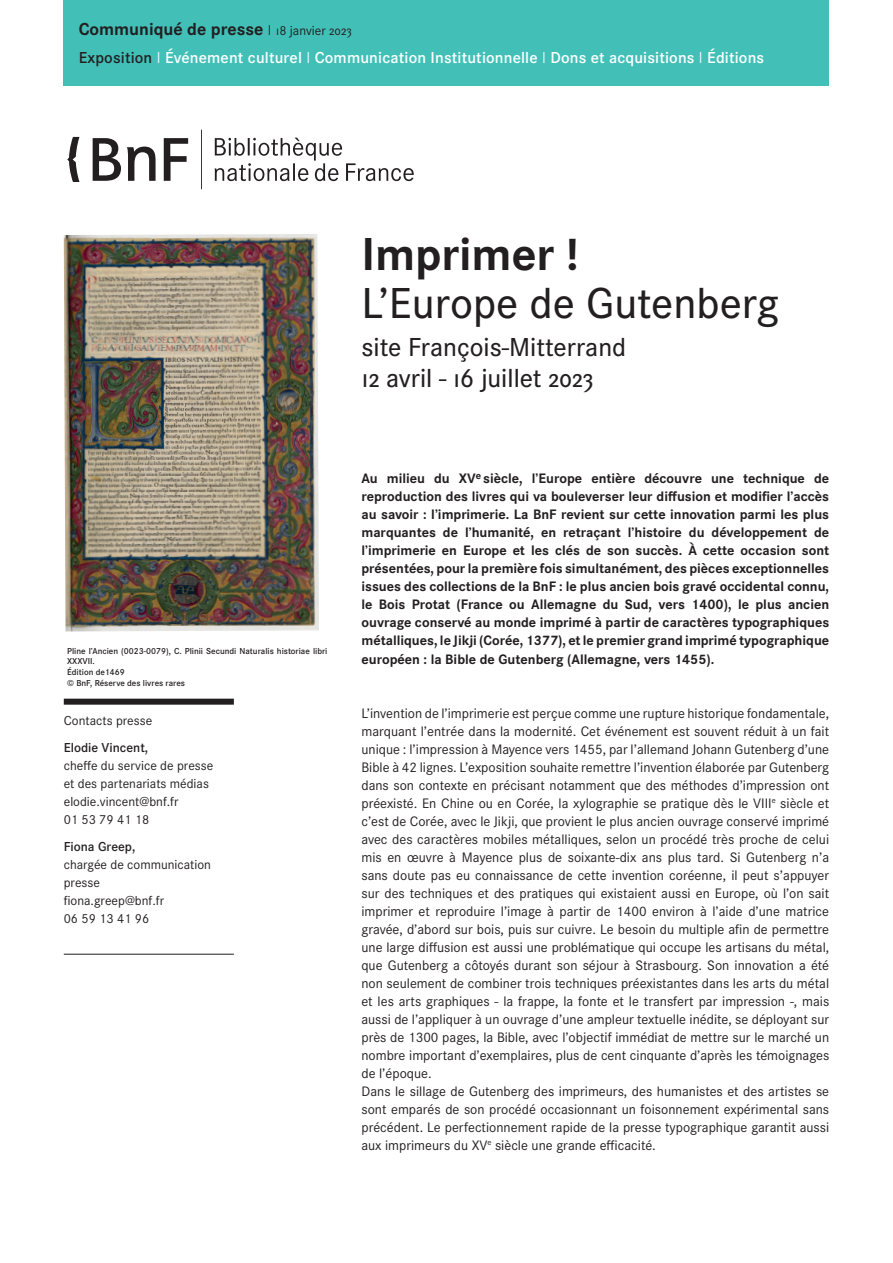
<style>
.page{position:relative;width:893px;height:1263px;background:#fff}
.page>*{position:absolute;margin:0;border:0;box-sizing:border-box;transform-origin:0 0}
.t1{font:700 48px "Corporate S";color:#231f20}
.t2{font:500 45px "Corporate S";color:#231f20}
.t3{font:500 27px "Corporate S";color:#231f20}
.t4{font:700 18px "Corporate S";color:#231f20}
.t5{font:600 16.5px "Corporate S";letter-spacing:.01em;color:#fff}
.Texte_courant{font:14.25px/18px "Corporate S";color:#231f20;text-align:justify}
.Texte_courant-2{font:700 14.25px/18px "Corporate S";color:#231f20;text-align:justify}
.t6{font:13.5px/18px "Corporate S";color:#231f20}
.t7{font:600 13.5px "Corporate S";color:#231f20}
.Légende{font:600 9px/10.8px "Corporate S";color:#231f20}
.s1{font-weight:300;font-size:15px}
.s2{font-weight:400;font-size:13.5px}
.s3{color:#231f20}
.s4{font-weight:300}
</style>
<div class="page">
<div style="left:64px;top:0;width:765px;height:85px;background:#42c0b8"></div>
<svg style="left:67px;top:130px;width:347px;height:59px"></svg>
<div style="left:64px;top:699px;width:170px;height:6px;background:#231f20"></div>
<hr style="left:64px;top:954px;width:170px;height:1px;background:#231f20">
<img style="left:64px;top:234px;width:255px;height:397px">
<p class="t4" style="left:79px;top:19px;width:274px">Communiqué de presse <span class="s1">I</span> <span class="s2">18 janvier 2023</span></p>
<p class="t5" style="left:79px;top:48px;width:687px"><span class="s3">Exposition</span> <span class="s4">I</span> Événement culturel <span class="s4">I</span> Communication Institutionnelle <span class="s4">I</span> Dons et acquisitions <span class="s4">I</span> Éditions</p>
<p class="Légende" style="left:67px;top:645px;width:262px">Pline l’Ancien (0023-0079), C. Plinii Secundi Naturalis historiae libri<br>XXXVII.</p>
<p class="Légende" style="left:67px;top:667px;width:59px">Édition de1469</p>
<p class="Légende" style="left:67px;top:678px;width:119px">© BnF, Réserve des livres rares</p>
<p class="t6" style="left:64px;top:711px;width:90px">Contacts presse</p>
<p class="t7" style="left:64px;top:739px;width:86px">Elodie Vincent,</p>
<p class="t6" style="left:64px;top:756px;width:151px">cheffe du service de presse et des partenariats médias</p>
<p class="t6" style="left:64px;top:792px;width:116px">elodie.vincent@bnf.fr</p>
<p class="t6" style="left:64px;top:810px;width:87px">01 53 79 41 18</p>
<p class="t7" style="left:64px;top:838px;width:73px">Fiona Greep,</p>
<p class="t6" style="left:64px;top:855px;width:149px">chargée de communication presse</p>
<p class="t6" style="left:64px;top:891px;width:102px">fiona.greep@bnf.fr</p>
<p class="t6" style="left:64px;top:909px;width:87px">06 59 13 41 96</p>
<p class="t1" style="left:361px;top:227px;width:219px">Imprimer !</p>
<p class="t2" style="left:361px;top:277px;width:419px">L’Europe de Gutenberg</p>
<p class="t3" style="left:361px;top:331px;width:266px">site François-Mitterrand</p>
<p class="t3" style="left:361px;top:363px;width:234px">12 avril - 16 juillet 2023</p>
<p class="Texte_courant-2" style="left:361px;top:470px;width:469px">Au milieu du XV<sup>e</sup> siècle, l’Europe entière découvre une technique de reproduction des livres qui va bouleverser leur diffusion et modifier l’accès au savoir : l’imprimerie. La BnF revient sur cette innovation parmi les plus marquantes de l’humanité, en retraçant l’histoire du développement de l’imprimerie en Europe et les clés de son succès. À cette occasion sont présentées, pour la première fois simultanément, des pièces exceptionnelles issues des collections de la BnF : le plus ancien bois gravé occidental connu, le Bois Protat (France ou Allemagne du Sud, vers 1400), le plus ancien ouvrage conservé au monde imprimé à partir de caractères typographiques métalliques, le Jikji (Corée, 1377), et le premier grand imprimé typographique européen : la Bible de Gutenberg (Allemagne, vers 1455).</p>
<p class="Texte_courant" style="left:361px;top:704px;width:469px">L’invention de l’imprimerie est perçue comme une rupture historique fondamentale, marquant l’entrée dans la modernité. Cet événement est souvent réduit à un fait unique : l’impression à Mayence vers 1455, par l’allemand Johann Gutenberg d’une Bible à 42 lignes. L’exposition souhaite remettre l’invention élaborée par Gutenberg dans son contexte en précisant notamment que des méthodes d’impression ont préexisté. En Chine ou en Corée, la xylographie se pratique dès le VIII<sup>e</sup> siècle et c’est de Corée, avec le Jikji, que provient le plus ancien ouvrage conservé imprimé avec des caractères mobiles métalliques, selon un procédé très proche de celui mis en œuvre à Mayence plus de soixante-dix ans plus tard. Si Gutenberg n’a sans doute pas eu connaissance de cette invention coréenne, il peut s’appuyer sur des techniques et des pratiques qui existaient aussi en Europe, où l’on sait imprimer et reproduire l’image à partir de 1400 environ à l’aide d’une matrice gravée, d’abord sur bois, puis sur cuivre. Le besoin du multiple afin de permettre une large diffusion est aussi une problématique qui occupe les artisans du métal, que Gutenberg a côtoyés durant son séjour à Strasbourg. Son innovation a été non seulement de combiner trois techniques préexistantes dans les arts du métal et les arts graphiques - la frappe, la fonte et le transfert par impression -, mais aussi de l’appliquer à un ouvrage d’une ampleur textuelle inédite, se déployant sur près de 1300 pages, la Bible, avec l’objectif immédiat de mettre sur le marché un nombre important d’exemplaires, plus de cent cinquante d’après les témoignages de l’époque.</p>
<p class="Texte_courant" style="left:361px;top:1082px;width:469px">Dans le sillage de Gutenberg des imprimeurs, des humanistes et des artistes se sont emparés de son procédé occasionnant un foisonnement expérimental sans précédent. Le perfectionnement rapide de la presse typographique garantit aussi aux imprimeurs du XV<sup>e</sup> siècle une grande efficacité.</p>
</div>
